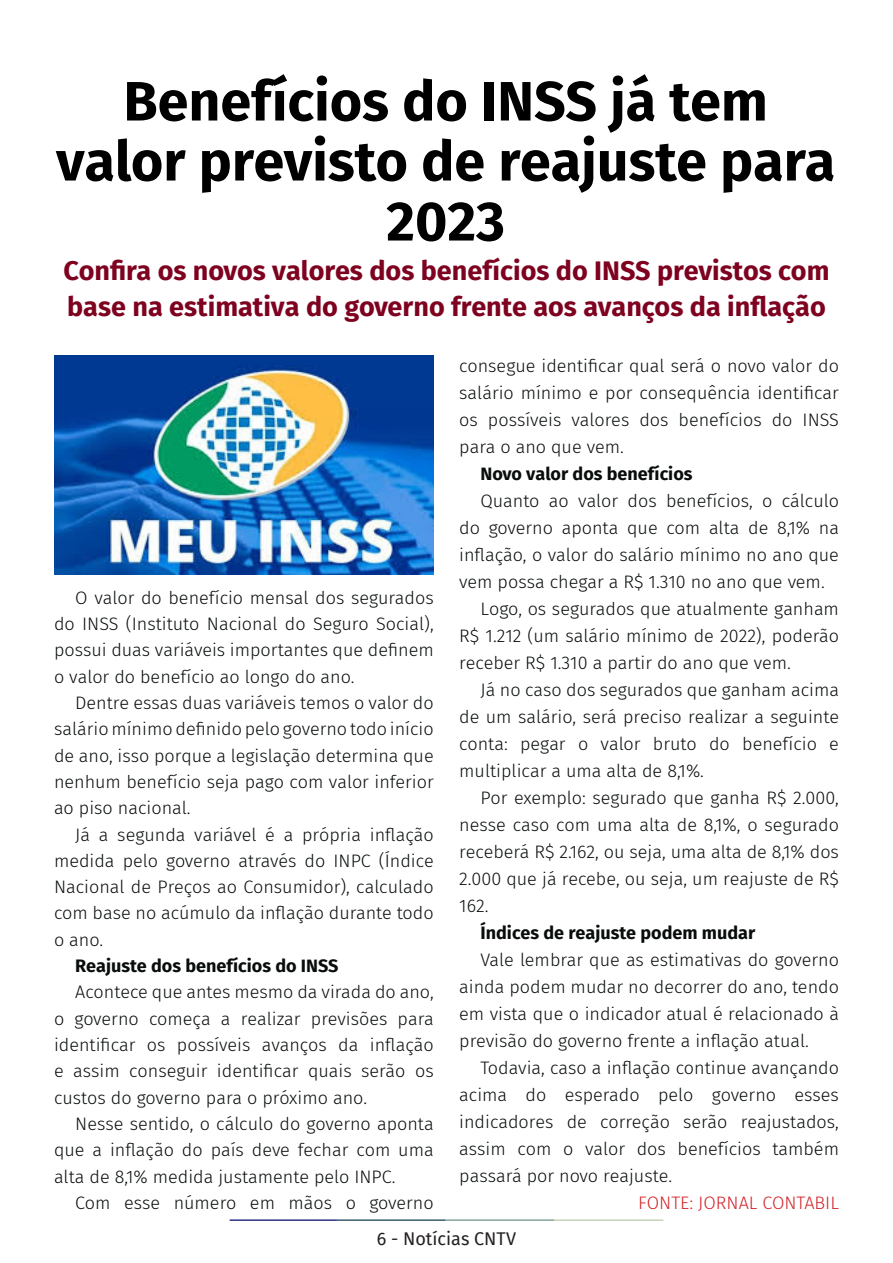
<style>
.page{position:relative;width:893px;height:1263px;background:#fff}
.page>*{position:absolute;margin:0;border:0;box-sizing:border-box;transform-origin:0 0}
.t1{font:700 55.5px/60px "Fira Sans";color:#000001;text-align:center}
.t2{font:700 27px/36px "Fira Sans";color:#7e0220}
.t3{font:300 18px/27px "Fira Sans";color:#080d0b;text-align:justify}
.t4{font:700 18px "Fira Sans";color:#080d0b}
.t5{font:300 18px "Fira Sans";color:#d1232a}
.t6{font:18px "Fira Sans";color:#231f20}
</style>
<div class="page">
<hr style="left:230px;top:1219px;width:107px;height:2px;background:#2f3088">
<hr style="left:337px;top:1219px;width:109px;height:2px;background:#3a5f6d">
<hr style="left:446px;top:1219px;width:109px;height:2px;background:#87a59a">
<hr style="left:555px;top:1219px;width:108px;height:2px;background:#c6d5b7">
<img style="left:54px;top:355px;width:380px;height:219px">
<p class="t1" style="left:56px;top:67px;width:781px">Benefícios do INSS já tem valor previsto de reajuste para<br>2023</p>
<p class="t2" style="left:63px;top:251px;width:768px">Confira os novos valores dos benefícios do INSS previstos com base na estimativa do governo frente aos avanços da inflação</p>
<p class="t3" style="left:54px;top:584px;width:381px;line-height:26.2px;text-indent:21px">O valor do benefício mensal dos segurados do INSS (Instituto Nacional do Seguro Social), possui duas variáveis importantes que definem o valor do benefício ao longo do ano.</p>
<p class="t3" style="left:54px;top:689px;width:381px;line-height:26.2px;text-indent:21px">Dentre essas duas variáveis temos o valor do salário mínimo definido pelo governo todo início de ano, isso porque a legislação determina que nenhum benefício seja pago com valor inferior ao piso nacional.</p>
<p class="t3" style="left:54px;top:821px;width:381px;line-height:26.2px;text-indent:21px">Já a segunda variável é a própria inflação medida pelo governo através do INPC (Índice Nacional de Preços ao Consumidor), calculado com base no acúmulo da inflação durante todo o ano.</p>
<p class="t4" style="left:75px;top:951px;width:265px">Reajuste dos benefícios do INSS</p>
<p class="t3" style="left:54px;top:979px;width:381px;line-height:26.2px;text-indent:21px">Acontece que antes mesmo da virada do ano, o governo começa a realizar previsões para identificar os possíveis avanços da inflação e assim conseguir identificar quais serão os custos do governo para o próximo ano.</p>
<p class="t3" style="left:54px;top:1110px;width:381px;line-height:26.2px;text-indent:21px">Nesse sentido, o cálculo do governo aponta que a inflação do país deve fechar com uma alta de 8,1% medida justamente pelo INPC.</p>
<p class="t3" style="left:75px;top:1189px;width:360px">Com esse número em mãos o governo</p>
<p class="t3" style="left:459px;top:352px;width:381px">consegue identificar qual será o novo valor do salário mínimo e por consequência identificar os possíveis valores dos benefícios do INSS para o ano que vem.</p>
<p class="t4" style="left:480px;top:458px;width:214px">Novo valor dos benefícios</p>
<p class="t3" style="left:459px;top:487px;width:381px;text-indent:21px">Quanto ao valor dos benefícios, o cálculo do governo aponta que com alta de 8,1% na inflação, o valor do salário mínimo no ano que vem possa chegar a R$ 1.310 no ano que vem.</p>
<p class="t3" style="left:459px;top:595px;width:381px;text-indent:21px">Logo, os segurados que atualmente ganham R$ 1.212 (um salário mínimo de 2022), poderão receber R$ 1.310 a partir do ano que vem.</p>
<p class="t3" style="left:459px;top:676px;width:381px;text-indent:21px">Já no caso dos segurados que ganham acima de um salário, será preciso realizar a seguinte conta: pegar o valor bruto do benefício e multiplicar a uma alta de 8,1%.</p>
<p class="t3" style="left:459px;top:784px;width:381px;text-indent:21px">Por exemplo: segurado que ganha R$ 2.000, nesse caso com uma alta de 8,1%, o segurado receberá R$ 2.162, ou seja, uma alta de 8,1% dos 2.000 que já recebe, ou seja, um reajuste de R$ 162.</p>
<p class="t4" style="left:480px;top:917px;width:276px">Índices de reajuste podem mudar</p>
<p class="t3" style="left:459px;top:946px;width:381px;text-indent:21px">Vale lembrar que as estimativas do governo ainda podem mudar no decorrer do ano, tendo em vista que o indicador atual é relacionado à previsão do governo frente a inflação atual.</p>
<p class="t3" style="left:459px;top:1054px;width:381px;text-indent:21px">Todavia, caso a inflação continue avançando acima do esperado pelo governo esses indicadores de correção serão reajustados, assim com o valor dos benefícios também passará por novo reajuste.</p>
<p class="t5" style="left:638px;top:1190px;width:202px">FONTE: JORNAL CONTABIL</p>
<p class="t6" style="left:377px;top:1225px;width:141px">6 - Notícias CNTV</p>
</div>
